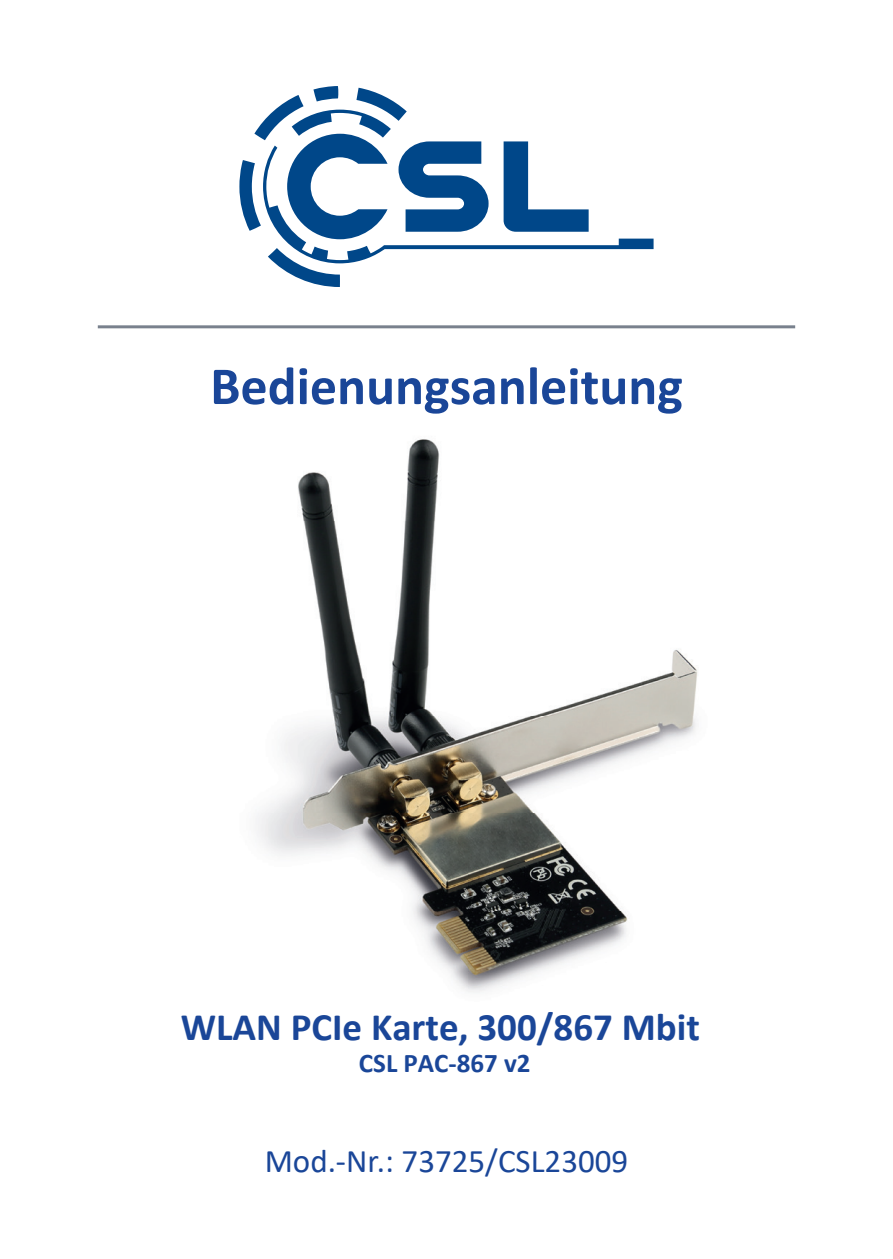
<style>
.page{position:relative;width:893px;height:1259px;background:#fff}
.page>*{position:absolute;margin:0;border:0;box-sizing:border-box;transform-origin:0 0}
.t1{font:700 54px "Calibri";color:#1a4698}
.t2{font:700 39px "Calibri";color:#1a4698}
.t3{font:33px "Calibri";color:#1a4698}
.t4{font:700 27px "Calibri";color:#1a4698}
</style>
<div class="page">
<img style="left:256px;top:439px;width:442px;height:554px">
<hr style="left:98px;top:325px;width:697px;height:3px;background:#79818d">
<svg style="left:239px;top:86px;width:415px;height:201px"></svg>
<h1 class="t1" style="left:210px;top:348px;width:474px">Bedienungsanleitung</h1>
<p class="t2" style="left:181px;top:999px;width:521px">WLAN PCIe Karte, 300/867 Mbit</p>
<p class="t4" style="left:359px;top:1044px;width:173px">CSL PAC-867 v2</p>
<p class="t3" style="left:265px;top:1138px;width:365px">Mod.-Nr.: 73725/CSL23009</p>
</div>
